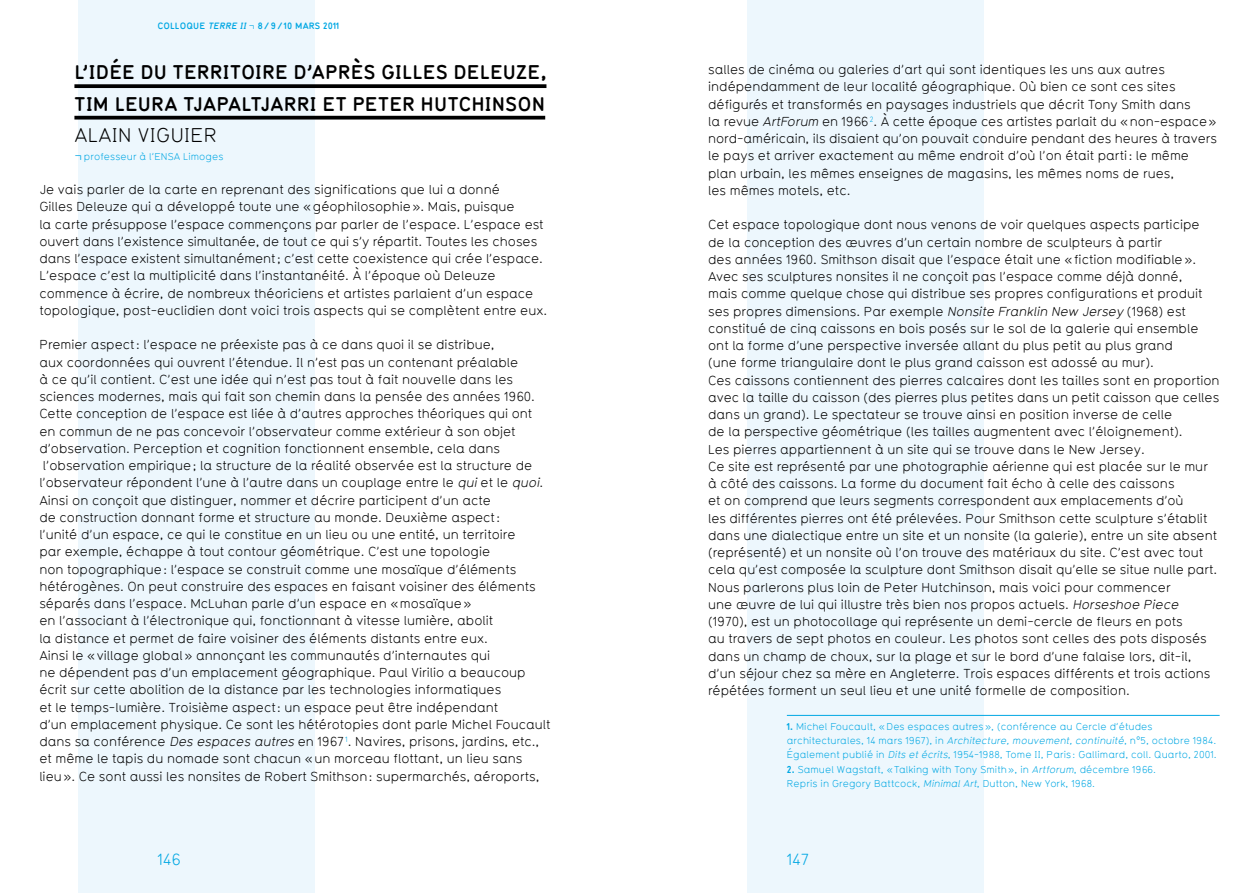
<style>
.page{position:relative;width:1259px;height:893px;background:#fff}
.page>*{position:absolute;margin:0;border:0;box-sizing:border-box;transform-origin:0 0}
.t1{font:700 19.5px/31.5px "Typ 1451";letter-spacing:.01em;color:#000}
.t2{font:19.5px "Typ 1451";letter-spacing:.02em;color:#000}
.t3{font:15.75px "Typ 1451";letter-spacing:.02em;color:#00a7e3}
.t4{font:12.75px/17.2px "Typ 1451";color:#000}
.t5{font:9.75px/14.2px "Typ 1451";letter-spacing:.01em;color:#00a7e3}
.t6{font:700 9px "Typ 1451";letter-spacing:.015em;color:#00a7e3}
.s1{font-style:italic}
.s2{font-weight:400;font-size:9.75px}
.s3{font-size:12.75px}
.s4{font-weight:700}
</style>
<div class="page">
<div style="left:79px;top:0;width:236px;height:893px;background:#edf7fd"></div>
<svg style="left:74px;top:84px;width:472px;height:4px;background:#111112"></svg>
<svg style="left:74px;top:116px;width:471px;height:4px;background:#1c1c1d"></svg>
<div style="left:747px;top:0;width:236px;height:893px;background:#edf7fd"></div>
<hr style="left:787px;top:715px;width:432px;height:1px;background:#00a7e3">
<p class="t6" style="left:157px;top:20px;width:183px">COLLOQUE <span class="s1">TERRE II</span> <span class="s2">¬</span> 8 / 9 / 10 MARS 2011</p>
<h1 class="t1" style="left:74px;top:56px;width:473px">L’IDÉE DU TERRITOIRE D’APRÈS GILLES DELEUZE,<br>TIM LEURA TJAPALTJARRI ET PETER HUTCHINSON</h1>
<h1 class="t2" style="left:74px;top:123px;width:144px">ALAIN VIGUIER</h1>
<p class="t5" style="left:74px;top:149px;width:151px"><span class="s3">¬</span>professeur à l’ENSA Limoges</p>
<p class="t4" style="left:39px;top:181px;width:509px">Je vais parler de la carte en reprenant des significations que lui a donné<br>Gilles Deleuze qui a développé toute une «géophilosophie». Mais, puisque<br>la carte présuppose l’espace commençons par parler de l’espace. L’espace est ouvert dans l’existence simultanée, de tout ce qui s’y répartit. Toutes les choses dans l’espace existent simultanément; c’est cette coexistence qui crée l’espace.<br>L’espace c’est la multiplicité dans l’instantanéité. À l’époque où Deleuze commence à écrire, de nombreux théoriciens et artistes parlaient d’un espace topologique, post-euclidien dont voici trois aspects qui se complètent entre eux.</p>
<p class="t4" style="left:39px;top:336px;width:512px">Premier aspect: l’espace ne préexiste pas à ce dans quoi il se distribue,<br>aux coordonnées qui ouvrent l’étendue. Il n’est pas un contenant préalable<br>à ce qu’il contient. C’est une idée qui n’est pas tout à fait nouvelle dans les sciences modernes, mais qui fait son chemin dans la pensée des années 1960.<br>Cette conception de l’espace est liée à d’autres approches théoriques qui ont en commun de ne pas concevoir l’observateur comme extérieur à son objet d’observation. Perception et cognition fonctionnent ensemble, cela dans l’observation empirique; la structure de la réalité observée est la structure de l’observateur répondent l’une à l’autre dans un couplage entre le <span class="s1">qui</span> et le <span class="s1">quoi</span>.<br>Ainsi on conçoit que distinguer, nommer et décrire participent d’un acte<br>de construction donnant forme et structure au monde. Deuxième aspect:<br>l’unité d’un espace, ce qui le constitue en un lieu ou une entité, un territoire<br>par exemple, échappe à tout contour géométrique. C’est une topologie<br>non topographique: l’espace se construit comme une mosaïque d’éléments hétérogènes. On peut construire des espaces en faisant voisiner des éléments séparés dans l’espace. McLuhan parle d’un espace en «mosaïque»<br>en l’associant à l’électronique qui, fonctionnant à vitesse lumière, abolit<br>la distance et permet de faire voisiner des éléments distants entre eux.<br>Ainsi le «village global» annonçant les communautés d’internautes qui<br>ne dépendent pas d’un emplacement géographique. Paul Virilio a beaucoup écrit sur cette abolition de la distance par les technologies informatiques<br>et le temps-lumière. Troisième aspect: un espace peut être indépendant<br>d’un emplacement physique. Ce sont les hétérotopies dont parle Michel Foucault dans sa conférence <span class="s1">Des espaces autres</span> en 1967 <sup>1</sup>. Navires, prisons, jardins, etc., et même le tapis du nomade sont chacun «un morceau flottant, un lieu sans lieu». Ce sont aussi les nonsites de Robert Smithson: supermarchés, aéroports,</p>
<p class="t3" style="left:157px;top:849px;width:25px">146</p>
<p class="t4" style="left:708px;top:61px;width:510px">salles de cinéma ou galeries d’art qui sont identiques les uns aux autres indépendamment de leur localité géographique. Où bien ce sont ces sites défigurés et transformés en paysages industriels que décrit Tony Smith dans<br>la revue <span class="s1">ArtForum</span> en 1966 <sup>2</sup>. À cette époque ces artistes parlait du «non-espace» nord-américain, ils disaient qu’on pouvait conduire pendant des heures à travers le pays et arriver exactement au même endroit d’où l’on était parti: le même plan urbain, les mêmes enseignes de magasins, les mêmes noms de rues,<br>les mêmes motels, etc.</p>
<p class="t4" style="left:708px;top:216px;width:513px">Cet espace topologique dont nous venons de voir quelques aspects participe<br>de la conception des œuvres d’un certain nombre de sculpteurs à partir<br>des années 1960. Smithson disait que l’espace était une «fiction modifiable».<br>Avec ses sculptures nonsites il ne conçoit pas l’espace comme déjà donné,<br>mais comme quelque chose qui distribue ses propres configurations et produit ses propres dimensions. Par exemple <span class="s1">Nonsite Franklin New Jersey</span> (1968) est constitué de cinq caissons en bois posés sur le sol de la galerie qui ensemble ont la forme d’une perspective inversée allant du plus petit au plus grand<br>(une forme triangulaire dont le plus grand caisson est adossé au mur).<br>Ces caissons contiennent des pierres calcaires dont les tailles sont en proportion avec la taille du caisson (des pierres plus petites dans un petit caisson que celles dans un grand). Le spectateur se trouve ainsi en position inverse de celle<br>de la perspective géométrique (les tailles augmentent avec l’éloignement).<br>Les pierres appartiennent à un site qui se trouve dans le New Jersey.<br>Ce site est représenté par une photographie aérienne qui est placée sur le mur à côté des caissons. La forme du document fait écho à celle des caissons<br>et on comprend que leurs segments correspondent aux emplacements d’où<br>les différentes pierres ont été prélevées. Pour Smithson cette sculpture s’établit dans une dialectique entre un site et un nonsite (la galerie), entre un site absent (représenté) et un nonsite où l’on trouve des matériaux du site. C’est avec tout cela qu’est composée la sculpture dont Smithson disait qu’elle se situe nulle part.<br>Nous parlerons plus loin de Peter Hutchinson, mais voici pour commencer<br>une œuvre de lui qui illustre très bien nos propos actuels. <span class="s1">Horseshoe Piece </span>(1970), est un photocollage qui représente un demi-cercle de fleurs en pots<br>au travers de sept photos en couleur. Les photos sont celles des pots disposés dans un champ de choux, sur la plage et sur le bord d’une falaise lors, dit-il, d’un séjour chez sa mère en Angleterre. Trois espaces différents et trois actions répétées forment un seul lieu et une unité formelle de composition.</p>
<p class="t5" style="left:787px;top:719px;width:431px"><span class="s4">1.</span> Michel Foucault, « Des espaces autres», (conférence au Cercle d’études architecturales, 14 mars 1967), in <span class="s1">Architecture, mouvement, continuité</span>, n°5, octobre 1984.<br>Également publié in <span class="s1">Dits et écrits</span>, 1954-1988, Tome II, Paris : Gallimard, coll. Quarto, 2001.</p>
<p class="t5" style="left:787px;top:762px;width:371px"><span class="s4">2.</span> Samuel Wagstaft, « Talking with Tony Smith», in <span class="s1">Artforum</span>, décembre 1966.<br>Repris in Gregory Battcock, <span class="s1">Minimal Art</span>, Dutton, New York, 1968.</p>
<p class="t3" style="left:787px;top:849px;width:24px">147</p>
</div>
